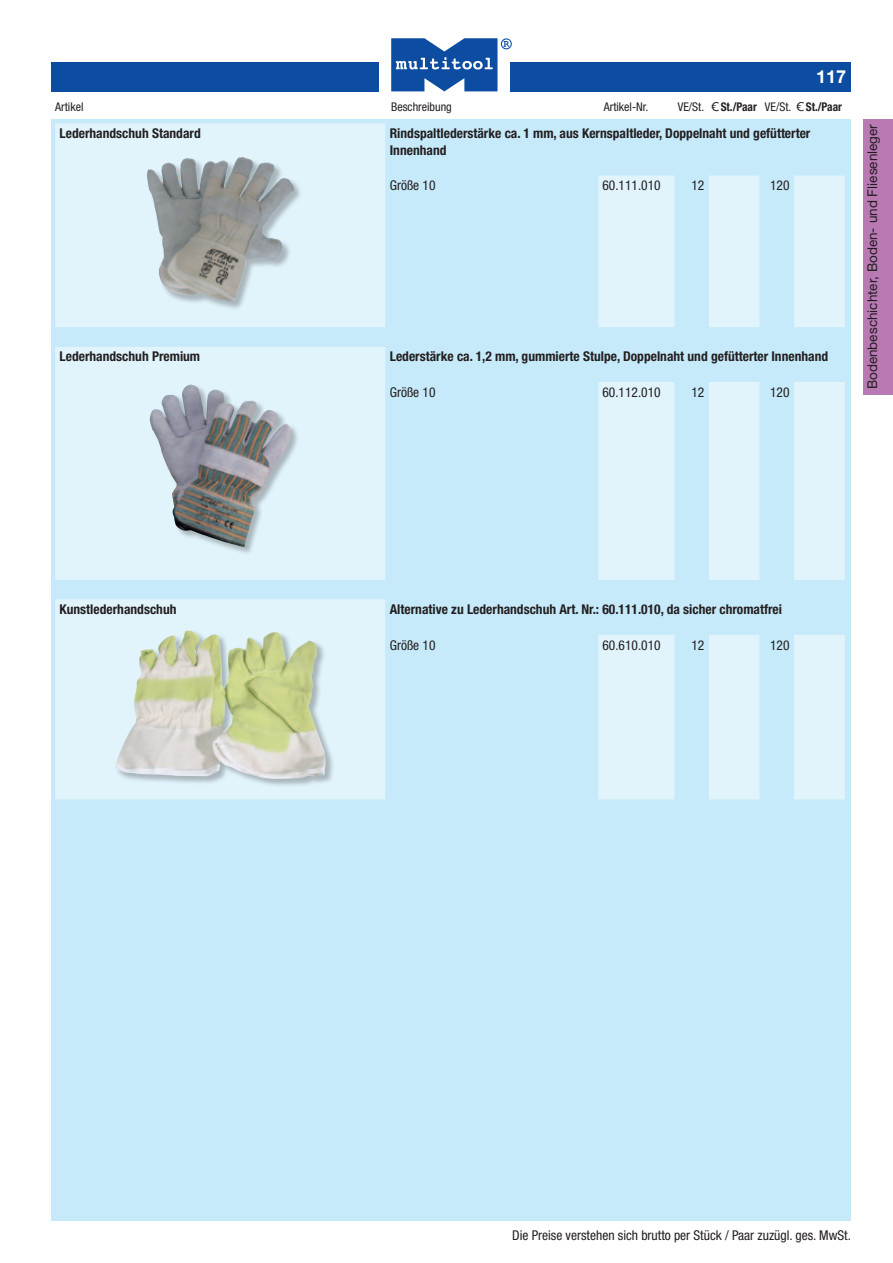
<style>
.page{position:relative;width:893px;height:1263px;background:#fff}
.page>*{position:absolute;margin:0;border:0;box-sizing:border-box;transform-origin:0 0}
.t1{font:700 18px "Helvetica Neue";color:#fff}
.t2{font:700 condensed 13.5px/16.5px "Helvetica Neue";color:#231f20}
.t3{font:condensed 13.5px "Helvetica Neue";color:#231f20}
.t4{font:13.5px "Helvetica Neue";color:#231f20}
.t5{font:condensed 12px "Helvetica Neue";color:#231f20}
.t6{font:700 condensed 12px "Helvetica Neue";color:#231f20;scale:.95 1}
.s1{font-weight:400}
.s2{font-family:"Verdana";font-weight:400;font-stretch:normal}
</style>
<div class="page">
<div style="left:510px;top:62px;width:340px;height:29px;background:#0d4da1"></div>
<div style="left:51px;top:62px;width:327px;height:29px;background:#0d4da1"></div>
<svg style="left:391px;top:38px;width:121px;height:53px"></svg>
<div style="left:51px;top:119px;width:799px;height:1101px;background:#c6eafa"></div>
<div style="left:863px;top:119px;width:30px;height:275px;background:#b97ab4"></div>
<svg style="left:55px;top:123px;width:790px;height:677px"></svg>
<div style="left:146px;top:157px;width:157px;height:153px;background:#231f20;opacity:.3"></div>
<img style="left:215px;top:157px;width:27px;height:30px">
<div style="left:149px;top:384px;width:151px;height:172px;background:#231f20;opacity:.3"></div>
<img style="left:161px;top:384px;width:29px;height:34px">
<div style="left:115px;top:630px;width:220px;height:158px;background:#231f20;opacity:.3"></div>
<img style="left:115px;top:630px;width:212px;height:150px">
<h1 class="t1" style="left:816px;top:65px;width:32px">117</h1>
<p class="t5" style="left:55px;top:100px;width:30px">Artikel</p>
<p class="t5" style="left:391px;top:100px;width:62px">Beschreibung</p>
<p class="t5" style="left:604px;top:100px;width:44px">Artikel-Nr.</p>
<p class="t6" style="left:678px;top:99px;width:174px"><span class="s1">VE/St.</span> <span class="s2">€</span>St./Paar <span class="s1">VE/St.</span> <span class="s2">€</span>St./Paar</p>
<p class="t2" style="left:60px;top:125px;width:143px">Lederhandschuh Standard</p>
<p class="t2" style="left:390px;top:125px;width:422px">Rindspaltlederstärke ca. 1 mm, aus Kernspaltleder, Doppelnaht und gefütterter<br>Innenhand</p>
<p class="t3" style="left:390px;top:178px;width:47px">Größe 10</p>
<p class="t3" style="left:602px;top:178px;width:60px">60.111.010</p>
<p class="t3" style="left:691px;top:178px;width:14px">12</p>
<p class="t3" style="left:770px;top:178px;width:21px">120</p>
<p class="t2" style="left:60px;top:348px;width:142px">Lederhandschuh Premium</p>
<p class="t2" style="left:390px;top:348px;width:440px">Lederstärke ca. 1,2 mm, gummierte Stulpe, Doppelnaht und gefütterter Innenhand</p>
<p class="t3" style="left:390px;top:384px;width:47px">Größe 10</p>
<p class="t3" style="left:602px;top:384px;width:60px">60.112.010</p>
<p class="t3" style="left:691px;top:384px;width:14px">12</p>
<p class="t3" style="left:770px;top:384px;width:21px">120</p>
<p class="t4" style="left:864px;top:389px;width:267px;rotate:-90deg">Bodenbeschichter, Boden- und Fliesenleger</p>
<p class="t2" style="left:60px;top:601px;width:118px">Kunstlederhandschuh</p>
<p class="t2" style="left:390px;top:601px;width:394px">Alternative zu Lederhandschuh Art. Nr.: 60.111.010, da sicher chromatfrei</p>
<p class="t3" style="left:390px;top:637px;width:47px">Größe 10</p>
<p class="t3" style="left:602px;top:637px;width:60px">60.610.010</p>
<p class="t3" style="left:691px;top:637px;width:14px">12</p>
<p class="t3" style="left:770px;top:637px;width:21px">120</p>
<p class="t3" style="left:512px;top:1227px;width:338px">Die Preise verstehen sich brutto per Stück / Paar zuzügl. ges. MwSt.</p>
</div>
